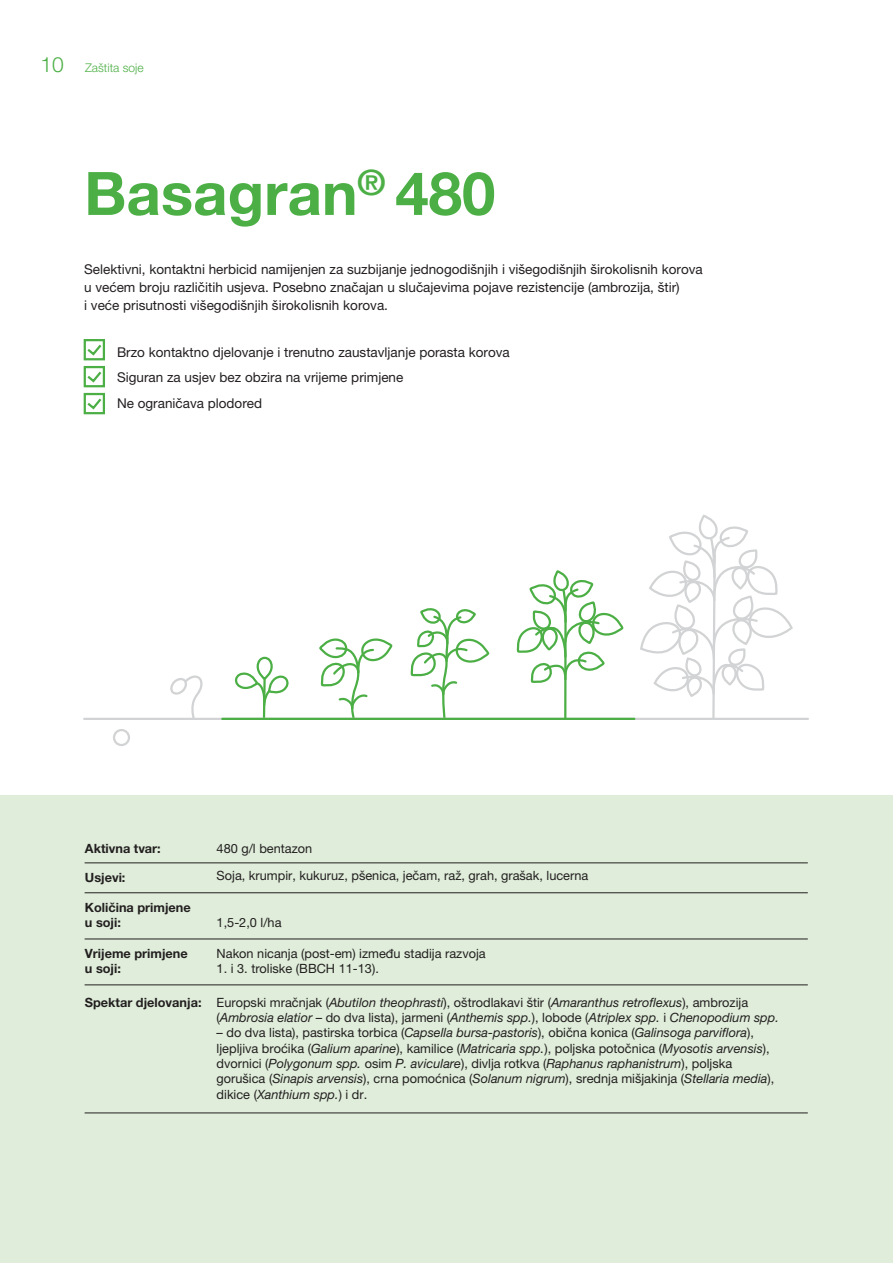
<style>
.page{position:relative;width:893px;height:1263px;background:#fff}
.page>*{position:absolute;margin:0;border:0;box-sizing:border-box;transform-origin:0 0}
.t1{font:700 60px "Helvetica Neue";color:#4caf45}
.t2{font:13.5px/18px "Helvetica Neue LT Pro";color:#231f20}
.t3{font:12.75px/15.3px "Helvetica Neue LT Pro";color:#231f20}
.t4{font:italic 12.75px/15.3px "Helvetica Neue LT Pro";color:#231f20}
.t5{font:700 12.75px/15.3px "Helvetica Neue LT Pro";color:#231f20}
.t6{font:300 12px "Helvetica Neue LT Pro";color:#4caf45}
.s1{font-size:21px}
.s2{font-weight:700;font-style:normal}
.s3{font-style:normal}
.s4{font-style:italic}
</style>
<div class="page">
<div style="left:0;top:795px;width:893px;height:468px;background:#dfedda"></div>
<svg style="left:233px;top:656px;width:56px;height:62px"></svg>
<svg style="left:317px;top:638px;width:77px;height:80px"></svg>
<svg style="left:407px;top:608px;width:83px;height:110px"></svg>
<svg style="left:168px;top:675px;width:36px;height:43px"></svg>
<hr style="left:84px;top:718px;width:724px;height:2px;background:#d2d3d4">
<svg style="left:639px;top:516px;width:155px;height:202px"></svg>
<div style="left:113px;top:729px;width:17px;height:17px;border:2px solid #d2d3d4;border-radius:50%"></div>
<hr style="left:222px;top:718px;width:412px;height:2px;background:#4caf45">
<svg style="left:513px;top:571px;width:112px;height:147px"></svg>
<hr style="left:85px;top:863px;width:723px;height:1px;background:#231f20">
<hr style="left:85px;top:892px;width:723px;height:1px;background:#231f20">
<hr style="left:85px;top:939px;width:723px;height:1px;background:#231f20">
<hr style="left:85px;top:985px;width:723px;height:1px;background:#231f20">
<hr style="left:85px;top:1113px;width:723px;height:1px;background:#231f20">
<div style="left:84px;top:339px;width:21px;height:21px;border:2px solid #4caf45"></div>
<svg style="left:85px;top:342px;width:19px;height:15px"></svg>
<div style="left:84px;top:366px;width:21px;height:21px;border:2px solid #4caf45"></div>
<svg style="left:85px;top:369px;width:19px;height:15px"></svg>
<div style="left:84px;top:393px;width:21px;height:21px;border:2px solid #4caf45"></div>
<svg style="left:85px;top:396px;width:19px;height:15px"></svg>
<p class="t6" style="left:40px;top:60px;width:105px"><span class="s1">10</span> Zaštita soje</p>
<h1 class="t1" style="left:84px;top:146px;width:413px">Basagran<sup>®</sup> 480</h1>
<p class="t2" style="left:84px;top:260px;width:620px">Selektivni, kontaktni herbicid namijenjen za suzbijanje jednogodišnjih i višegodišnjih širokolisnih korova u većem broju različitih usjeva. Posebno značajan u slučajevima pojave rezistencije (ambrozija, štir)<br>i veće prisutnosti višegodišnjih širokolisnih korova.</p>
<p class="t2" style="left:117px;top:339px;width:394px;line-height:25.5px">Brzo kontaktno djelovanje i trenutno zaustavljanje porasta korova<br>Siguran za usjev bez obzira na vrijeme primjene<br>Ne ograničava plodored</p>
<p class="t5" style="left:85px;top:841px;width:77px">Aktivna tvar:</p>
<p class="t5" style="left:85px;top:869px;width:42px">Usjevi:</p>
<p class="t5" style="left:85px;top:899px;width:107px">Količina primjene u soji:</p>
<p class="t3" style="left:217px;top:835px;width:373px;line-height:26.8px">480 g/l bentazon<br>Soja, krumpir, kukuruz, pšenica, ječam, raž, grah, grašak, lucerna</p>
<p class="t3" style="left:217px;top:914px;width:66px">1,5-2,0 l/ha</p>
<p class="t5" style="left:85px;top:945px;width:104px">Vrijeme primjene u soji:</p>
<p class="t3" style="left:217px;top:945px;width:271px">Nakon nicanja (post-em) između stadija razvoja</p>
<p class="t3" style="left:217px;top:960px;width:164px">1. i 3. troliske (BBCH 11-13).</p>
<p class="t4" style="left:217px;top:994px;width:564px;text-indent:-132px"><span class="s2">Spektar djelovanja:</span> <span class="s3">Europski mračnjak (</span>Abutilon theophrasti<span class="s3">), oštrodlakavi štir (</span>Amaranthus retroflexus<span class="s3">), ambrozija (</span>Ambrosia elatior <span class="s3">– do dva lista), jarmeni (</span>Anthemis spp.<span class="s3">), lobode (</span>Atriplex spp. <span class="s3">i</span> Chenopodium spp.</p>
<p class="t3" style="left:217px;top:1025px;width:559px">– do dva lista), pastirska torbica (<span class="s4">Capsella bursa-pastoris</span>), obična konica (<span class="s4">Galinsoga parviflora</span>), ljepljiva broćika (<span class="s4">Galium aparine</span>), kamilice (<span class="s4">Matricaria spp.</span>), poljska potočnica (<span class="s4">Myosotis arvensis</span>), dvornici (<span class="s4">Polygonum spp.</span> osim <span class="s4">P. aviculare</span>), divlja rotkva (<span class="s4">Raphanus raphanistrum</span>), poljska gorušica (<span class="s4">Sinapis arvensis</span>), crna pomoćnica (<span class="s4">Solanum nigrum</span>), srednja mišjakinja (<span class="s4">Stellaria media</span>), dikice (<span class="s4">Xanthium spp.</span>) i dr.</p>
</div>
